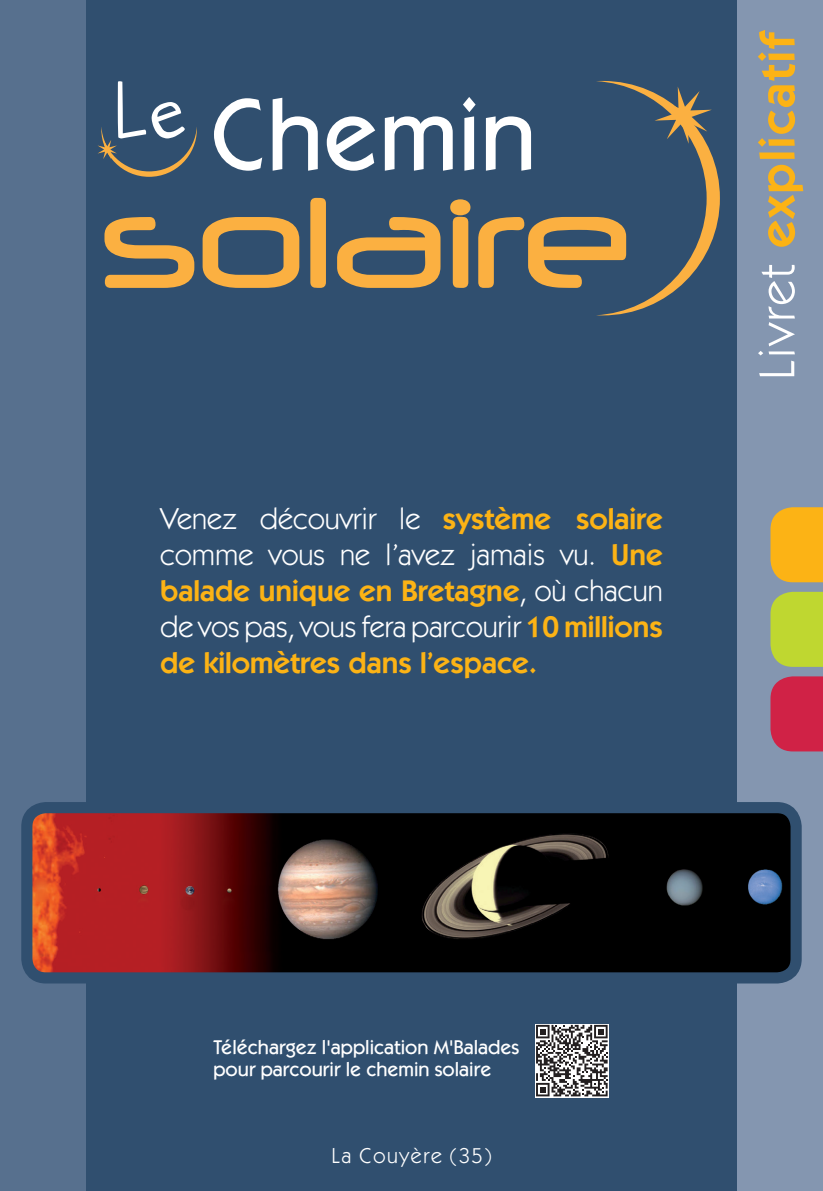
<style>
.page{position:relative;width:823px;height:1191px;background:#fff}
.page>*{position:absolute;margin:0;border:0;box-sizing:border-box;transform-origin:0 0}
.t1{font:151.4px "Neuropol";color:#fbb041}
.t2{font:500 100.8px "ITC Kabel Std";color:#fff}
.t3{font:62.6px "Manga Speak";color:#fff}
.t4{font:600 50px "ITC Kabel Std";letter-spacing:.04em;color:#fcb315}
.t5{font:30px/36px "ITC Kabel Std";color:#fff;text-align:justify}
.t6{font:21.6px "ITC Kabel Std";letter-spacing:.08em;color:#fff}
.t7{font:500 20px/22px "ITC Kabel Std";color:#fff}
.s1{font-weight:600;color:#fcb315}
.s2{font-weight:400;color:#fff}
</style>
<div class="page">
<div style="left:28px;top:0;width:766px;height:1191px;background:#304f6f"></div>
<div style="left:0;top:0;width:85px;height:1191px;background:#57708e"></div>
<div style="left:737px;top:0;width:85px;height:1191px;background:#8496b0"></div>
<img style="left:33px;top:814px;width:756px;height:157px">
<div style="left:21px;top:802px;width:780px;height:181px;border:11px solid #304f6f;border-radius:19px"></div>
<svg style="left:770px;top:507px;width:52px;height:75px;background:#f4b11e"></svg>
<svg style="left:770px;top:592px;width:52px;height:75px;background:#bbd237"></svg>
<svg style="left:770px;top:676px;width:52px;height:75px;background:#cb294c"></svg>
<svg style="left:535px;top:1024px;width:73px;height:73px"></svg>
<svg style="left:535px;top:1024px;width:72px;height:72px;background:#929090"></svg>
<svg style="left:98px;top:127px;width:99px;height:50px"></svg>
<svg style="left:596px;top:81px;width:123px;height:234px"></svg>
<h3 class="t3" style="left:118px;top:80px;width:74px">Le</h3>
<h2 class="t2" style="left:211px;top:75px;width:327px">Chemin</h2>
<h1 class="t1" style="left:101px;top:162px;width:529px">solaire</h1>
<p class="t5" style="left:160px;top:501px;width:504px">Venez découvrir le <span class="s1">système solaire </span>comme vous ne l’avez jamais vu. <span class="s1">Une balade unique en Bretagne</span>, où chacun de vos pas, vous fera parcourir <span class="s1">10 millions de kilomètres dans l’espace.</span></p>
<h3 class="t4" style="left:747px;top:380px;width:351px;rotate:-90deg"><span class="s2">Livret</span> explicatif</h3>
<p class="t7" style="left:213px;top:1035px;width:307px">Téléchargez l'application M'Balades pour parcourir le chemin solaire</p>
<p class="t6" style="left:331px;top:1142px;width:161px">La Couyère (35)</p>
</div>
